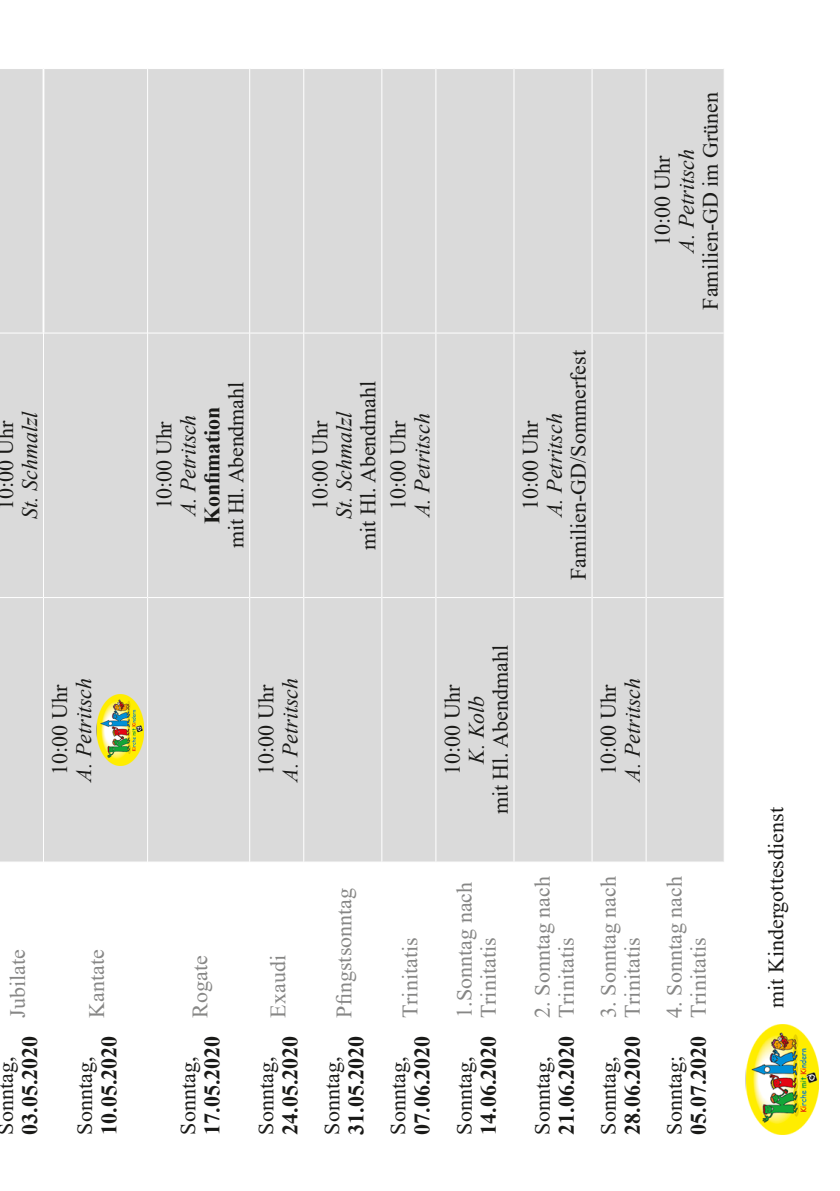
<style>
.page{position:relative;width:840px;height:1191px;background:#fff}
.page>*{position:absolute;margin:0;border:0;box-sizing:border-box;transform-origin:0 0}
.t1{font:22px "Times New Roman";color:#1a1a18}
.t2{font:22px/24px "Times New Roman";color:#878786}
.t3{font:700 22px "Times New Roman";color:#1a1a18}
.t4{font:italic 22px "Times New Roman";color:#1a1a18}
</style>
<div class="page">
<div style="left:0;top:69px;width:723px;height:792px;background:#dadada"></div>
<hr style="left:0;top:597px;width:43px;height:1px;background:#fff">
<hr style="left:0;top:332px;width:43px;height:1px;background:#fff">
<hr style="left:43px;top:597px;width:1px;height:265px;background:#fff">
<hr style="left:43px;top:332px;width:1px;height:265px;background:#fff">
<hr style="left:44px;top:597px;width:103px;height:1px;background:#fff">
<hr style="left:44px;top:332px;width:103px;height:1px;background:#fff">
<hr style="left:147px;top:597px;width:1px;height:265px;background:#fff">
<hr style="left:147px;top:333px;width:1px;height:264px;background:#fff">
<hr style="left:148px;top:597px;width:101px;height:1px;background:#fff">
<hr style="left:148px;top:332px;width:101px;height:1px;background:#fff">
<hr style="left:249px;top:597px;width:1px;height:265px;background:#fff">
<hr style="left:249px;top:333px;width:1px;height:264px;background:#fff">
<hr style="left:250px;top:597px;width:53px;height:1px;background:#fff">
<hr style="left:250px;top:332px;width:53px;height:1px;background:#fff">
<hr style="left:303px;top:597px;width:1px;height:265px;background:#fff">
<hr style="left:303px;top:333px;width:1px;height:264px;background:#fff">
<hr style="left:304px;top:597px;width:77px;height:1px;background:#fff">
<hr style="left:304px;top:332px;width:77px;height:1px;background:#fff">
<hr style="left:381px;top:597px;width:1px;height:265px;background:#fff">
<hr style="left:381px;top:333px;width:1px;height:264px;background:#fff">
<hr style="left:382px;top:597px;width:53px;height:1px;background:#fff">
<hr style="left:382px;top:332px;width:53px;height:1px;background:#fff">
<hr style="left:435px;top:597px;width:1px;height:265px;background:#fff">
<hr style="left:435px;top:333px;width:1px;height:264px;background:#fff">
<hr style="left:436px;top:597px;width:77px;height:1px;background:#fff">
<hr style="left:436px;top:332px;width:77px;height:1px;background:#fff">
<hr style="left:513px;top:597px;width:1px;height:265px;background:#fff">
<hr style="left:513px;top:333px;width:1px;height:264px;background:#fff">
<hr style="left:514px;top:597px;width:77px;height:1px;background:#fff">
<hr style="left:514px;top:332px;width:77px;height:1px;background:#fff">
<hr style="left:591px;top:597px;width:1px;height:265px;background:#fff">
<hr style="left:591px;top:333px;width:1px;height:264px;background:#fff">
<hr style="left:592px;top:597px;width:53px;height:1px;background:#fff">
<hr style="left:592px;top:332px;width:53px;height:1px;background:#fff">
<hr style="left:645px;top:597px;width:1px;height:265px;background:#fff">
<hr style="left:645px;top:333px;width:1px;height:264px;background:#fff">
<hr style="left:646px;top:597px;width:77px;height:1px;background:#fff">
<hr style="left:646px;top:332px;width:77px;height:1px;background:#fff">
<hr style="left:147px;top:68px;width:1px;height:265px;background:#fff">
<hr style="left:249px;top:68px;width:1px;height:265px;background:#fff">
<hr style="left:303px;top:68px;width:1px;height:265px;background:#fff">
<hr style="left:381px;top:68px;width:1px;height:265px;background:#fff">
<hr style="left:435px;top:68px;width:1px;height:265px;background:#fff">
<hr style="left:513px;top:68px;width:1px;height:265px;background:#fff">
<hr style="left:591px;top:68px;width:1px;height:265px;background:#fff">
<hr style="left:645px;top:68px;width:1px;height:265px;background:#fff">
<hr style="left:43px;top:69px;width:1px;height:263px;background:#fff">
<hr style="left:44px;top:69px;width:1px;height:263px;background:#fff">
<img style="left:96px;top:694px;width:47px;height:71px">
<img style="left:745px;top:1024px;width:73px;height:110px">
<p class="t1" style="left:-10px;top:510px;width:91px;rotate:-90deg">10:00 Uhr</p>
<p class="t4" style="left:15px;top:519px;width:109px;rotate:-90deg">St. Schmalzl</p>
<p class="t1" style="left:44px;top:774px;width:91px;rotate:-90deg">10:00 Uhr</p>
<p class="t4" style="left:69px;top:781px;width:105px;rotate:-90deg">A. Petritsch</p>
<p class="t2" style="left:5px;top:1017px;width:70px;rotate:-90deg">Jubilate</p>
<p class="t3" style="left:14px;top:1134px;width:100px;rotate:-90deg">03.05.2020</p>
<p class="t1" style="left:-10px;top:1134px;width:79px;rotate:-90deg">Sonntag,</p>
<p class="t2" style="left:84px;top:1017px;width:70px;rotate:-90deg">Kantate</p>
<p class="t3" style="left:93px;top:1134px;width:100px;rotate:-90deg">10.05.2020</p>
<p class="t1" style="left:69px;top:1134px;width:79px;rotate:-90deg">Sonntag,</p>
<p class="t1" style="left:148px;top:509px;width:90px;rotate:-90deg">10:00 Uhr</p>
<p class="t4" style="left:173px;top:516px;width:103px;rotate:-90deg">A. Petritsch</p>
<p class="t3" style="left:196px;top:523px;width:118px;rotate:-90deg">Konfimation</p>
<p class="t1" style="left:220px;top:548px;width:167px;rotate:-90deg">mit Hl. Abendmahl</p>
<p class="t1" style="left:304px;top:510px;width:91px;rotate:-90deg">10:00 Uhr</p>
<p class="t4" style="left:329px;top:519px;width:109px;rotate:-90deg">St. Schmalzl</p>
<p class="t1" style="left:352px;top:550px;width:171px;rotate:-90deg">mit Hl. Abendmahl</p>
<p class="t1" style="left:382px;top:510px;width:91px;rotate:-90deg">10:00 Uhr</p>
<p class="t4" style="left:407px;top:517px;width:105px;rotate:-90deg">A. Petritsch</p>
<p class="t1" style="left:514px;top:510px;width:91px;rotate:-90deg">10:00 Uhr</p>
<p class="t4" style="left:539px;top:517px;width:105px;rotate:-90deg">A. Petritsch</p>
<p class="t1" style="left:562px;top:580px;width:231px;rotate:-90deg">Familien-GD/Sommerfest</p>
<p class="t1" style="left:646px;top:246px;width:91px;rotate:-90deg">10:00 Uhr</p>
<p class="t4" style="left:671px;top:253px;width:105px;rotate:-90deg">A. Petritsch</p>
<p class="t1" style="left:694px;top:309px;width:219px;rotate:-90deg">Familien-GD im Grünen</p>
<p class="t2" style="left:187px;top:1017px;width:64px;rotate:-90deg">Rogate</p>
<p class="t3" style="left:196px;top:1134px;width:100px;rotate:-90deg">17.05.2020</p>
<p class="t1" style="left:172px;top:1134px;width:79px;rotate:-90deg">Sonntag,</p>
<p class="t1" style="left:250px;top:774px;width:91px;rotate:-90deg">10:00 Uhr</p>
<p class="t4" style="left:275px;top:781px;width:105px;rotate:-90deg">A. Petritsch</p>
<p class="t2" style="left:265px;top:1017px;width:64px;rotate:-90deg">Exaudi</p>
<p class="t3" style="left:274px;top:1134px;width:100px;rotate:-90deg">24.05.2020</p>
<p class="t1" style="left:250px;top:1134px;width:79px;rotate:-90deg">Sonntag,</p>
<p class="t2" style="left:331px;top:1017px;width:131px;rotate:-90deg">Pfingstsonntag</p>
<p class="t3" style="left:340px;top:1134px;width:100px;rotate:-90deg">31.05.2020</p>
<p class="t1" style="left:316px;top:1134px;width:79px;rotate:-90deg">Sonntag,</p>
<p class="t1" style="left:436px;top:774px;width:91px;rotate:-90deg">10:00 Uhr</p>
<p class="t4" style="left:461px;top:764px;width:70px;rotate:-90deg">K. Kolb</p>
<p class="t1" style="left:484px;top:814px;width:171px;rotate:-90deg">mit Hl. Abendmahl</p>
<p class="t2" style="left:397px;top:1017px;width:81px;rotate:-90deg">Trinitatis</p>
<p class="t3" style="left:406px;top:1134px;width:100px;rotate:-90deg">07.06.2020</p>
<p class="t1" style="left:382px;top:1134px;width:79px;rotate:-90deg">Sonntag,</p>
<p class="t2" style="left:451px;top:1017px;width:137px;rotate:-90deg">1.Sonntag nach<br>Trinitatis</p>
<p class="t3" style="left:472px;top:1134px;width:100px;rotate:-90deg">14.06.2020</p>
<p class="t1" style="left:448px;top:1134px;width:79px;rotate:-90deg">Sonntag,</p>
<p class="t2" style="left:529px;top:1017px;width:143px;rotate:-90deg">2. Sonntag nach<br>Trinitatis</p>
<p class="t3" style="left:550px;top:1134px;width:100px;rotate:-90deg">21.06.2020</p>
<p class="t1" style="left:526px;top:1134px;width:79px;rotate:-90deg">Sonntag,</p>
<p class="t1" style="left:592px;top:774px;width:91px;rotate:-90deg">10:00 Uhr</p>
<p class="t4" style="left:617px;top:781px;width:105px;rotate:-90deg">A. Petritsch</p>
<p class="t2" style="left:595px;top:1017px;width:143px;rotate:-90deg">3. Sonntag nach<br>Trinitatis</p>
<p class="t3" style="left:616px;top:1134px;width:100px;rotate:-90deg">28.06.2020</p>
<p class="t1" style="left:592px;top:1134px;width:79px;rotate:-90deg">Sonntag,</p>
<p class="t2" style="left:661px;top:1017px;width:143px;rotate:-90deg">4. Sonntag nach<br>Trinitatis</p>
<p class="t3" style="left:682px;top:1134px;width:100px;rotate:-90deg">05.07.2020</p>
<p class="t1" style="left:658px;top:1134px;width:80px;rotate:-90deg">Sonntag;</p>
<p class="t1" style="left:760px;top:1008px;width:202px;rotate:-90deg">mit Kindergottesdienst</p>
</div>
